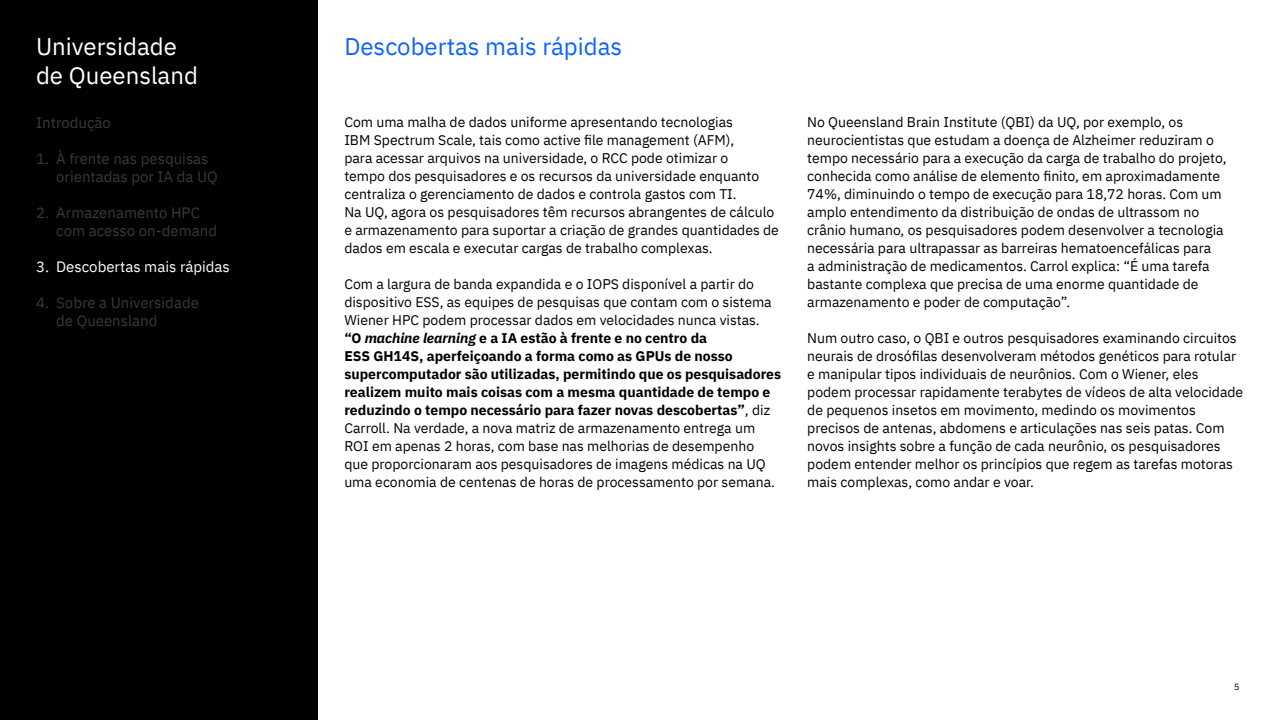
<style>
.page{position:relative;width:1280px;height:720px;background:#fff}
.page>*{position:absolute;margin:0;border:0;box-sizing:border-box;transform-origin:0 0}
.t1{font:24px/28.8px "IBM Plex Sans";color:#fff}
.t2{font:24px "IBM Plex Sans";color:#0f62fe}
.t3{font:15px/18px "IBM Plex Sans";color:#393939}
.t4{font:15px/18px "IBM Plex Sans";color:#393938}
.t5{font:15px "IBM Plex Sans";color:#fff}
.t6{font:14px/18px "IBM Plex Sans";color:#000}
.t7{font:9px "IBM Plex Sans";color:#000}
.s1{font-weight:700}
.s2{font-weight:700;font-style:italic}
</style>
<div class="page">
<div style="left:0;top:0;width:318px;height:720px;background:#000"></div>
<h1 class="t1" style="left:36px;top:30px;width:163px">Universidade de Queensland</h1>
<p class="t3" style="left:36px;top:112px;width:76px">Introdução</p>
<p class="t4" style="left:56px;top:148px;width:163px;text-indent:-20px">1. À frente nas pesquisas orientadas por IA da UQ</p>
<p class="t3" style="left:56px;top:202px;width:162px;text-indent:-20px">2. Armazenamento HPC com acesso on-demand</p>
<p class="t5" style="left:36px;top:255px;width:195px">3. Descobertas mais rápidas</p>
<p class="t3" style="left:56px;top:292px;width:144px;text-indent:-20px">4. Sobre a Universidade de Queensland</p>
<h1 class="t2" style="left:344px;top:28px;width:279px">Descobertas mais rápidas</h1>
<p class="t6" style="left:344px;top:112px;width:436px">Com uma malha de dados uniforme apresentando tecnologias<br>IBM Spectrum Scale, tais como active file management (AFM),<br>para acessar arquivos na universidade, o RCC pode otimizar o<br>tempo dos pesquisadores e os recursos da universidade enquanto centraliza o gerenciamento de dados e controla gastos com TI.<br>Na UQ, agora os pesquisadores têm recursos abrangentes de cálculo e armazenamento para suportar a criação de grandes quantidades de dados em escala e executar cargas de trabalho complexas.</p>
<p class="t6" style="left:344px;top:274px;width:438px">Com a largura de banda expandida e o IOPS disponível a partir do dispositivo ESS, as equipes de pesquisas que contam com o sistema Wiener HPC podem processar dados em velocidades nunca vistas.<br><span class="s1">“O</span> <span class="s2">machine learning</span> <span class="s1">e a IA estão à frente e no centro da<br>ESS GH14S, aperfeiçoando a forma como as GPUs de nosso supercomputador são utilizadas, permitindo que os pesquisadores realizem muito mais coisas com a mesma quantidade de tempo e reduzindo o tempo necessário para fazer novas descobertas”</span>, diz Carroll. Na verdade, a nova matriz de armazenamento entrega um ROI em apenas 2 horas, com base nas melhorias de desempenho que proporcionaram aos pesquisadores de imagens médicas na UQ uma economia de centenas de horas de processamento por semana.</p>
<p class="t6" style="left:807px;top:112px;width:421px">No Queensland Brain Institute (QBI) da UQ, por exemplo, os neurocientistas que estudam a doença de Alzheimer reduziram o tempo necessário para a execução da carga de trabalho do projeto, conhecida como análise de elemento finito, em aproximadamente 74%, diminuindo o tempo de execução para 18,72 horas. Com um amplo entendimento da distribuição de ondas de ultrassom no crânio humano, os pesquisadores podem desenvolver a tecnologia necessária para ultrapassar as barreiras hematoencefálicas para<br>a administração de medicamentos. Carrol explica: “É uma tarefa bastante complexa que precisa de uma enorme quantidade de armazenamento e poder de computação”.</p>
<p class="t6" style="left:807px;top:328px;width:438px">Num outro caso, o QBI e outros pesquisadores examinando circuitos neurais de drosófilas desenvolveram métodos genéticos para rotular e manipular tipos individuais de neurônios. Com o Wiener, eles podem processar rapidamente terabytes de vídeos de alta velocidade de pequenos insetos em movimento, medindo os movimentos precisos de antenas, abdomens e articulações nas seis patas. Com novos insights sobre a função de cada neurônio, os pesquisadores podem entender melhor os princípios que regem as tarefas motoras mais complexas, como andar e voar.</p>
<p class="t7" style="left:1234px;top:680px;width:7px">5</p>
</div>
